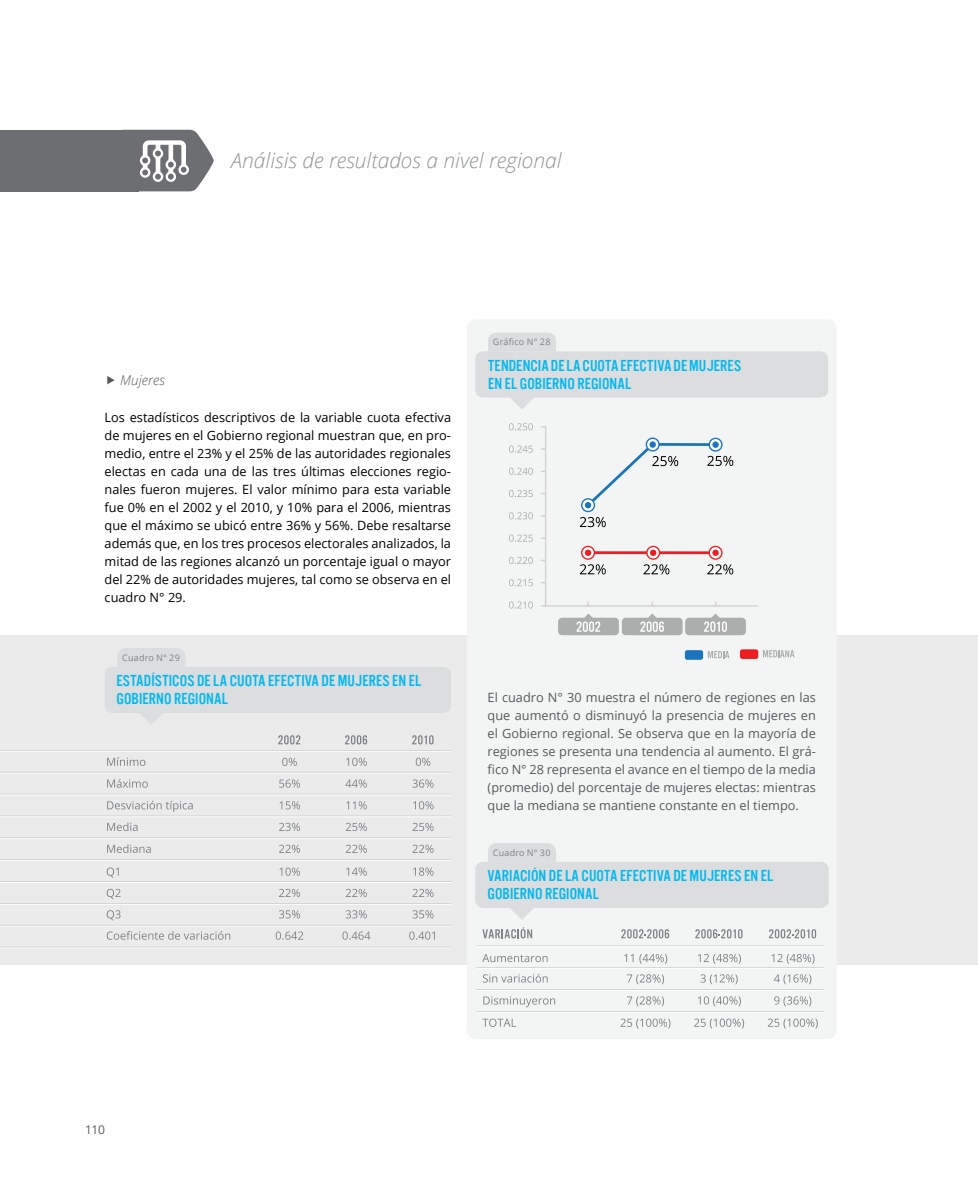
<style>
.page{position:relative;width:978px;height:1191px;background:#fff}
.page>*{position:absolute;margin:0;border:0;box-sizing:border-box;transform-origin:0 0}
.t1{font:italic 300 21px "Open Sans";color:#939598}
.t2{font:16.5px/18px "U.S.101";letter-spacing:.01em;color:#00b9f1}
.t3{font:italic 300 13.5px "Open Sans";letter-spacing:.005em;color:#58595b}
.t4{font:12.75px/18px "Open Sans";color:#000;text-align:justify}
.t5{font:12.75px/18px "Open Sans";color:#58595b;text-align:justify}
.t6{font:12px "Open Sans";color:#58595b}
.t7{font:9px "Open Sans";letter-spacing:.025em;color:#808285}
</style>
<div class="page">
<div style="left:0;top:635px;width:978px;height:329px;background:#ebebec"></div>
<div style="left:467px;top:319px;width:370px;height:720px;background:#f3f4f4;border-radius:9px"></div>
<div style="left:0;top:130px;width:138px;height:61px;background:#6d6e71"></div>
<svg style="left:138px;top:130px;width:76px;height:61px"></svg>
<svg style="left:412px;top:779px;width:22px;height:8px"></svg>
<svg style="left:416px;top:757px;width:14px;height:9px"></svg>
<svg style="left:413px;top:801px;width:21px;height:8px"></svg>
<svg style="left:409px;top:931px;width:26px;height:8px"></svg>
<svg style="left:413px;top:867px;width:21px;height:8px"></svg>
<svg style="left:412px;top:910px;width:22px;height:8px"></svg>
<svg style="left:413px;top:844px;width:21px;height:9px"></svg>
<svg style="left:413px;top:889px;width:21px;height:8px"></svg>
<svg style="left:413px;top:822px;width:21px;height:9px"></svg>
<svg style="left:345px;top:779px;width:22px;height:8px"></svg>
<svg style="left:346px;top:757px;width:21px;height:9px"></svg>
<svg style="left:346px;top:801px;width:21px;height:8px"></svg>
<svg style="left:279px;top:779px;width:21px;height:8px"></svg>
<svg style="left:282px;top:757px;width:15px;height:9px"></svg>
<svg style="left:279px;top:801px;width:21px;height:8px"></svg>
<svg style="left:342px;top:931px;width:28px;height:8px"></svg>
<svg style="left:346px;top:867px;width:21px;height:8px"></svg>
<svg style="left:346px;top:910px;width:21px;height:8px"></svg>
<svg style="left:346px;top:844px;width:21px;height:9px"></svg>
<svg style="left:346px;top:889px;width:21px;height:8px"></svg>
<svg style="left:346px;top:822px;width:21px;height:9px"></svg>
<svg style="left:276px;top:931px;width:27px;height:8px"></svg>
<svg style="left:279px;top:867px;width:21px;height:8px"></svg>
<svg style="left:279px;top:910px;width:21px;height:8px"></svg>
<svg style="left:279px;top:844px;width:21px;height:9px"></svg>
<svg style="left:279px;top:889px;width:21px;height:8px"></svg>
<svg style="left:279px;top:822px;width:21px;height:9px"></svg>
<svg style="left:107px;top:931px;width:123px;height:8px"></svg>
<svg style="left:107px;top:844px;width:44px;height:9px"></svg>
<svg style="left:107px;top:867px;width:12px;height:10px"></svg>
<svg style="left:107px;top:889px;width:14px;height:10px"></svg>
<svg style="left:107px;top:910px;width:14px;height:10px"></svg>
<svg style="left:107px;top:757px;width:38px;height:9px"></svg>
<svg style="left:107px;top:779px;width:41px;height:8px"></svg>
<svg style="left:107px;top:800px;width:86px;height:12px"></svg>
<svg style="left:107px;top:822px;width:31px;height:9px"></svg>
<hr style="left:0;top:750px;width:451px;height:1px;background:#c9cacc">
<hr style="left:0;top:751px;width:451px;height:1px;background:#fff">
<hr style="left:0;top:772px;width:451px;height:1px;background:#c9cacc">
<hr style="left:0;top:773px;width:451px;height:1px;background:#fff">
<hr style="left:0;top:794px;width:451px;height:1px;background:#fff">
<hr style="left:0;top:815px;width:451px;height:1px;background:#c9cacc">
<hr style="left:0;top:816px;width:451px;height:1px;background:#fff">
<hr style="left:0;top:837px;width:451px;height:1px;background:#c9cacc">
<hr style="left:0;top:838px;width:451px;height:1px;background:#fff">
<hr style="left:0;top:859px;width:451px;height:1px;background:#c9cacc">
<hr style="left:0;top:860px;width:451px;height:1px;background:#fff">
<hr style="left:0;top:881px;width:451px;height:1px;background:#c9cacc">
<hr style="left:0;top:882px;width:451px;height:1px;background:#fff">
<hr style="left:0;top:903px;width:451px;height:1px;background:#c9cacc">
<hr style="left:0;top:904px;width:451px;height:1px;background:#fff">
<hr style="left:0;top:925px;width:451px;height:1px;background:#fff">
<hr style="left:0;top:947px;width:451px;height:1px;background:#fff">
<svg style="left:412px;top:735px;width:22px;height:9px"></svg>
<svg style="left:345px;top:735px;width:22px;height:9px"></svg>
<svg style="left:278px;top:735px;width:22px;height:9px"></svg>
<svg style="left:774px;top:996px;width:37px;height:10px"></svg>
<svg style="left:768px;top:1018px;width:50px;height:10px"></svg>
<svg style="left:698px;top:996px;width:43px;height:10px"></svg>
<svg style="left:694px;top:1018px;width:50px;height:10px"></svg>
<svg style="left:627px;top:996px;width:37px;height:10px"></svg>
<svg style="left:620px;top:1018px;width:50px;height:10px"></svg>
<svg style="left:774px;top:974px;width:37px;height:10px"></svg>
<svg style="left:771px;top:954px;width:44px;height:9px"></svg>
<svg style="left:701px;top:974px;width:37px;height:10px"></svg>
<svg style="left:698px;top:954px;width:43px;height:9px"></svg>
<svg style="left:627px;top:974px;width:37px;height:10px"></svg>
<svg style="left:624px;top:954px;width:9px;height:8px"></svg>
<svg style="left:639px;top:954px;width:28px;height:9px"></svg>
<svg style="left:482px;top:954px;width:66px;height:8px"></svg>
<svg style="left:483px;top:974px;width:65px;height:8px"></svg>
<svg style="left:483px;top:996px;width:72px;height:11px"></svg>
<svg style="left:482px;top:1018px;width:34px;height:8px"></svg>
<hr style="left:477px;top:945px;width:347px;height:1px;background:#c9cacc">
<hr style="left:477px;top:946px;width:347px;height:1px;background:#fff">
<hr style="left:477px;top:967px;width:347px;height:1px;background:#c9cacc">
<hr style="left:477px;top:968px;width:347px;height:1px;background:#fff">
<hr style="left:477px;top:989px;width:347px;height:1px;background:#c9cacc">
<hr style="left:477px;top:990px;width:347px;height:1px;background:#fff">
<hr style="left:477px;top:1011px;width:347px;height:1px;background:#c9cacc">
<hr style="left:477px;top:1012px;width:347px;height:1px;background:#fff">
<svg style="left:482px;top:927px;width:50px;height:11px"></svg>
<svg style="left:621px;top:929px;width:48px;height:9px"></svg>
<svg style="left:695px;top:929px;width:47px;height:9px"></svg>
<svg style="left:769px;top:929px;width:47px;height:9px"></svg>
<svg style="left:509px;top:423px;width:24px;height:7px"></svg>
<svg style="left:509px;top:445px;width:24px;height:8px"></svg>
<svg style="left:509px;top:468px;width:24px;height:7px"></svg>
<svg style="left:509px;top:490px;width:24px;height:7px"></svg>
<svg style="left:509px;top:512px;width:24px;height:7px"></svg>
<svg style="left:509px;top:534px;width:24px;height:8px"></svg>
<svg style="left:509px;top:557px;width:24px;height:7px"></svg>
<svg style="left:509px;top:579px;width:24px;height:7px"></svg>
<svg style="left:509px;top:601px;width:24px;height:7px"></svg>
<hr style="left:545px;top:426px;width:1px;height:181px;background:#d1d1ce">
<hr style="left:541px;top:605px;width:217px;height:1px;background:#d1d1ce">
<svg style="left:708px;top:651px;width:21px;height:7px"></svg>
<svg style="left:763px;top:650px;width:31px;height:7px"></svg>
<div style="left:685px;top:650px;width:18px;height:10px;background:#1c75bc;border-radius:2px"></div>
<div style="left:740px;top:649px;width:18px;height:10px;background:#ed1d24;border-radius:2px"></div>
<svg style="left:558px;top:613px;width:188px;height:22px"></svg>
<svg style="left:580px;top:437px;width:153px;height:90px"></svg>
<div style="left:712px;top:441px;width:7px;height:7px;background:#1c75bc;border-radius:50%"></div>
<svg style="left:580px;top:546px;width:153px;height:28px"></svg>
<div style="left:712px;top:549px;width:7px;height:7px;background:#ed1d24;border-radius:50%"></div>
<svg style="left:140px;top:713px;width:23px;height:12px"></svg>
<svg style="left:510px;top:908px;width:24px;height:12px"></svg>
<div style="left:105px;top:666px;width:346px;height:47px;background:#dcddde;border-radius:8px"></div>
<svg style="left:118px;top:648px;width:67px;height:18px"></svg>
<div style="left:475px;top:861px;width:354px;height:47px;background:#dcddde;border-radius:8px"></div>
<svg style="left:488px;top:843px;width:68px;height:18px"></svg>
<svg style="left:510px;top:397px;width:24px;height:12px"></svg>
<div style="left:475px;top:351px;width:353px;height:46px;background:#dcddde;border-radius:8px"></div>
<svg style="left:488px;top:333px;width:68px;height:18px"></svg>
<p class="t1" style="left:231px;top:146px;width:332px">Análisis de resultados a nivel regional</p>
<p class="t3" style="left:120px;top:371px;width:46px">Mujeres</p>
<p class="t4" style="left:105px;top:407px;width:348px">Los estadísticos descriptivos de la variable cuota efectiva de mujeres en el Gobierno regional muestran que, en pro&shy;medio, entre el 23% y el 25% de las autoridades regionales electas en cada una de las tres últimas elecciones regio&shy;nales fueron mujeres. El valor mínimo para esta variable fue 0% en el 2002 y el 2010, y 10% para el 2006, mientras que el máximo se ubicó entre 36% y 56%. Debe resaltarse además que, en los tres procesos electorales analizados, la mitad de las regiones alcanzó un porcentaje igual o mayor del 22% de autoridades mujeres, tal como se observa en el cuadro N° 29.</p>
<p class="t7" style="left:122px;top:651px;width:59px">Cuadro N° 29</p>
<p class="t2" style="left:117px;top:672px;width:306px">ESTADÍSTICOS DE LA CUOTA EFECTIVA DE MUJERES EN EL<br>GOBIERNO REGIONAL</p>
<p class="t7" style="left:493px;top:336px;width:59px">Gráfico N° 28</p>
<p class="t2" style="left:488px;top:356px;width:254px">TENDENCIA DE LA CUOTA EFECTIVA DE MUJERES<br>EN EL GOBIERNO REGIONAL</p>
<p class="t5" style="left:488px;top:688px;width:330px">El cuadro N° 30 muestra el número de regiones en las que aumentó o disminuyó la presencia de mujeres en el Gobierno regional. Se observa que en la mayoría de regiones se presenta una tendencia al aumento. El grá&shy;fico N° 28 representa el avance en el tiempo de la media (promedio) del porcentaje de mujeres electas: mientras que la mediana se mantiene constante en el tiempo.</p>
<p class="t7" style="left:493px;top:846px;width:59px">Cuadro N° 30</p>
<p class="t2" style="left:487px;top:867px;width:287px">VARIACIÓN DE LA CUOTA EFECTIVA DE MUJERES EN EL<br>GOBIERNO REGIONAL</p>
<p class="t6" style="left:85px;top:1121px;width:21px">110</p>
</div>
